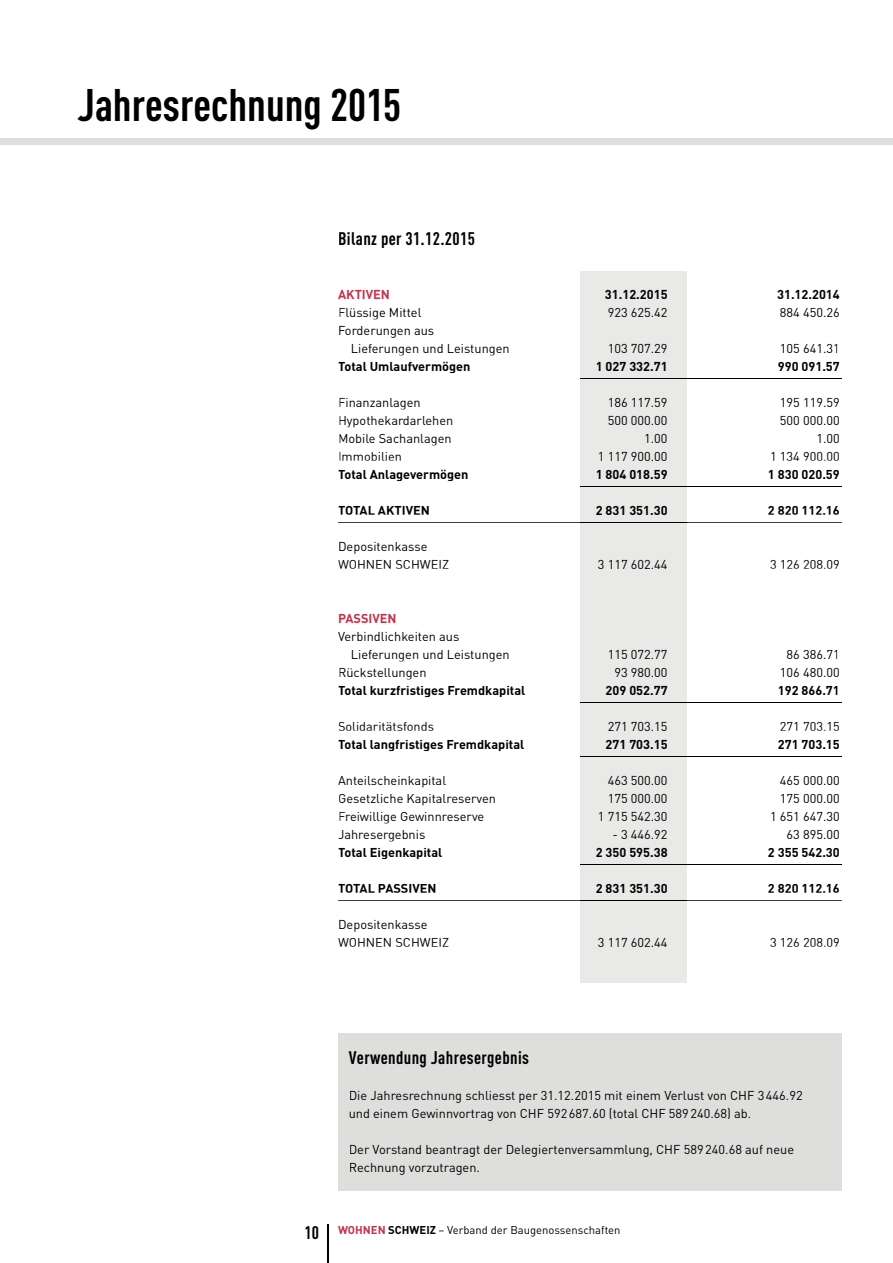
<style>
.page{position:relative;width:893px;height:1263px;background:#fff}
.page>*{position:absolute;margin:0;border:0;box-sizing:border-box;transform-origin:0 0}
.t1{font:700 45px "DIN Cond";color:#000}
.t2{font:700 18px "DIN Cond";letter-spacing:.02em;color:#000}
.t3{font:12.75px/18px "DIN";color:#000}
.t4{font:700 12.75px "DIN";color:#000}
.t5{font:700 12.75px "DIN";color:#c2344c}
.t6{font:11.25px "DIN";color:#000}
.s1{font-family:"DIN Cond";font-weight:700;font-size:18px}
.s2{font-weight:700;color:#c2344c}
.s3{font-weight:700}
</style>
<div class="page">
<hr style="left:328px;top:1225px;width:1px;height:38px;background:#000">
<div style="left:580px;top:272px;width:107px;height:711px;background:#e9e9e8"></div>
<div style="left:0;top:138px;width:893px;height:7px;background:#dededd"></div>
<div style="left:338px;top:1033px;width:504px;height:158px;background:#dededd"></div>
<hr style="left:687px;top:378px;width:155px;height:1px;background:#000">
<hr style="left:580px;top:378px;width:107px;height:1px;background:#000">
<hr style="left:687px;top:486px;width:155px;height:1px;background:#000">
<hr style="left:580px;top:486px;width:107px;height:1px;background:#000">
<hr style="left:687px;top:522px;width:155px;height:1px;background:#000">
<hr style="left:338px;top:522px;width:242px;height:1px;background:#000">
<hr style="left:580px;top:522px;width:107px;height:1px;background:#000">
<hr style="left:687px;top:702px;width:155px;height:1px;background:#000">
<hr style="left:580px;top:702px;width:107px;height:1px;background:#000">
<hr style="left:687px;top:756px;width:155px;height:1px;background:#000">
<hr style="left:580px;top:756px;width:107px;height:1px;background:#000">
<hr style="left:687px;top:864px;width:155px;height:1px;background:#000">
<hr style="left:580px;top:864px;width:107px;height:1px;background:#000">
<hr style="left:687px;top:900px;width:155px;height:1px;background:#000">
<hr style="left:338px;top:900px;width:242px;height:1px;background:#000">
<hr style="left:580px;top:900px;width:107px;height:1px;background:#000">
<h1 class="t1" style="left:78px;top:78px;width:325px">Jahresrechnung 2015</h1>
<h2 class="t2" style="left:338px;top:227px;width:138px">Bilanz per 31.12.2015</h2>
<p class="t5" style="left:338px;top:286px;width:53px">AKTIVEN</p>
<p class="t4" style="left:605px;top:286px;width:64px">31.12.2015</p>
<p class="t4" style="left:777px;top:286px;width:64px">31.12.2014</p>
<p class="t3" style="left:338px;top:303px;width:85px">Flüssige Mittel</p>
<p class="t3" style="left:608px;top:303px;width:61px">923 625.42</p>
<p class="t3" style="left:780px;top:303px;width:61px">884 450.26</p>
<p class="t3" style="left:351px;top:321px;width:160px;text-indent:-13px">Forderungen aus<br>Lieferungen und Leistungen</p>
<p class="t3" style="left:608px;top:339px;width:61px">103 707.29</p>
<p class="t3" style="left:780px;top:339px;width:61px">105 641.31</p>
<p class="t4" style="left:338px;top:358px;width:134px">Total Umlaufvermögen</p>
<p class="t4" style="left:596px;top:358px;width:73px">1 027 332.71</p>
<p class="t4" style="left:778px;top:358px;width:63px">990 091.57</p>
<p class="t3" style="left:338px;top:393px;width:84px">Finanzanlagen</p>
<p class="t3" style="left:608px;top:393px;width:61px">186 117.59</p>
<p class="t3" style="left:780px;top:393px;width:61px">195 119.59</p>
<p class="t3" style="left:338px;top:411px;width:117px">Hypothekardarlehen</p>
<p class="t3" style="left:608px;top:411px;width:61px">500 000.00</p>
<p class="t3" style="left:780px;top:411px;width:61px">500 000.00</p>
<p class="t3" style="left:338px;top:429px;width:115px">Mobile Sachanlagen</p>
<p class="t3" style="left:644px;top:429px;width:25px">1.00</p>
<p class="t3" style="left:816px;top:429px;width:25px">1.00</p>
<p class="t3" style="left:338px;top:447px;width:65px">Immobilien</p>
<p class="t3" style="left:598px;top:447px;width:71px">1 117 900.00</p>
<p class="t3" style="left:770px;top:447px;width:71px">1 134 900.00</p>
<p class="t4" style="left:338px;top:466px;width:132px">Total Anlagevermögen</p>
<p class="t4" style="left:596px;top:466px;width:73px">1 804 018.59</p>
<p class="t4" style="left:768px;top:466px;width:73px">1 830 020.59</p>
<p class="t4" style="left:338px;top:502px;width:93px">TOTAL AKTIVEN</p>
<p class="t4" style="left:596px;top:502px;width:73px">2 831 351.30</p>
<p class="t4" style="left:768px;top:502px;width:73px">2 820 112.16</p>
<p class="t3" style="left:338px;top:537px;width:113px">Depositenkasse<br>WOHNEN SCHWEIZ</p>
<p class="t3" style="left:598px;top:555px;width:71px">3 117 602.44</p>
<p class="t3" style="left:770px;top:555px;width:71px">3 126 208.09</p>
<p class="t5" style="left:338px;top:610px;width:60px">PASSIVEN</p>
<p class="t3" style="left:351px;top:627px;width:160px;text-indent:-13px">Verbindlichkeiten aus<br>Lieferungen und Leistungen</p>
<p class="t3" style="left:608px;top:645px;width:61px">115 072.77</p>
<p class="t3" style="left:787px;top:645px;width:55px">86 386.71</p>
<p class="t3" style="left:338px;top:663px;width:90px">Rückstellungen</p>
<p class="t3" style="left:614px;top:663px;width:55px">93 980.00</p>
<p class="t3" style="left:780px;top:663px;width:61px">106 480.00</p>
<p class="t4" style="left:338px;top:682px;width:189px">Total kurzfristiges Fremdkapital</p>
<p class="t4" style="left:606px;top:682px;width:63px">209 052.77</p>
<p class="t4" style="left:778px;top:682px;width:63px">192 866.71</p>
<p class="t3" style="left:338px;top:717px;width:97px">Solidaritätsfonds</p>
<p class="t3" style="left:608px;top:717px;width:61px">271 703.15</p>
<p class="t3" style="left:780px;top:717px;width:61px">271 703.15</p>
<p class="t4" style="left:338px;top:736px;width:188px">Total langfristiges Fremdkapital</p>
<p class="t4" style="left:606px;top:736px;width:63px">271 703.15</p>
<p class="t4" style="left:778px;top:736px;width:63px">271 703.15</p>
<p class="t3" style="left:338px;top:771px;width:110px">Anteilscheinkapital</p>
<p class="t3" style="left:608px;top:771px;width:61px">463 500.00</p>
<p class="t3" style="left:780px;top:771px;width:61px">465 000.00</p>
<p class="t3" style="left:338px;top:789px;width:159px">Gesetzliche Kapitalreserven</p>
<p class="t3" style="left:608px;top:789px;width:61px">175 000.00</p>
<p class="t3" style="left:780px;top:789px;width:61px">175 000.00</p>
<p class="t3" style="left:338px;top:807px;width:148px">Freiwillige Gewinnreserve</p>
<p class="t3" style="left:598px;top:807px;width:71px">1 715 542.30</p>
<p class="t3" style="left:770px;top:807px;width:71px">1 651 647.30</p>
<p class="t3" style="left:338px;top:825px;width:89px">Jahresergebnis</p>
<p class="t3" style="left:612px;top:825px;width:57px">- 3 446.92</p>
<p class="t3" style="left:787px;top:825px;width:55px">63 895.00</p>
<p class="t4" style="left:338px;top:844px;width:106px">Total Eigenkapital</p>
<p class="t4" style="left:596px;top:844px;width:73px">2 350 595.38</p>
<p class="t4" style="left:768px;top:844px;width:73px">2 355 542.30</p>
<p class="t4" style="left:338px;top:880px;width:100px">TOTAL PASSIVEN</p>
<p class="t4" style="left:596px;top:880px;width:73px">2 831 351.30</p>
<p class="t4" style="left:768px;top:880px;width:73px">2 820 112.16</p>
<p class="t3" style="left:338px;top:915px;width:113px">Depositenkasse<br>WOHNEN SCHWEIZ</p>
<p class="t3" style="left:598px;top:933px;width:71px">3 117 602.44</p>
<p class="t3" style="left:770px;top:933px;width:71px">3 126 208.09</p>
<h2 class="t2" style="left:349px;top:1046px;width:182px">Verwendung Jahresergebnis</h2>
<p class="t3" style="left:349px;top:1086px;width:455px">Die Jahresrechnung schliesst per 31.12.2015 mit einem Verlust von CHF 3 446.92 und einem Gewinnvortrag von CHF 592 687.60 (total CHF 589 240.68) ab.</p>
<p class="t3" style="left:349px;top:1140px;width:447px">Der Vorstand beantragt der Delegiertenversammlung, CHF 589 240.68 auf neue<br>Rechnung vorzutragen.</p>
<p class="t6" style="left:304px;top:1223px;width:318px"><span class="s1">10</span> <span class="s2">WOHNEN</span> <span class="s3">SCHWEIZ</span> – Verband der Baugenossenschaften</p>
</div>
